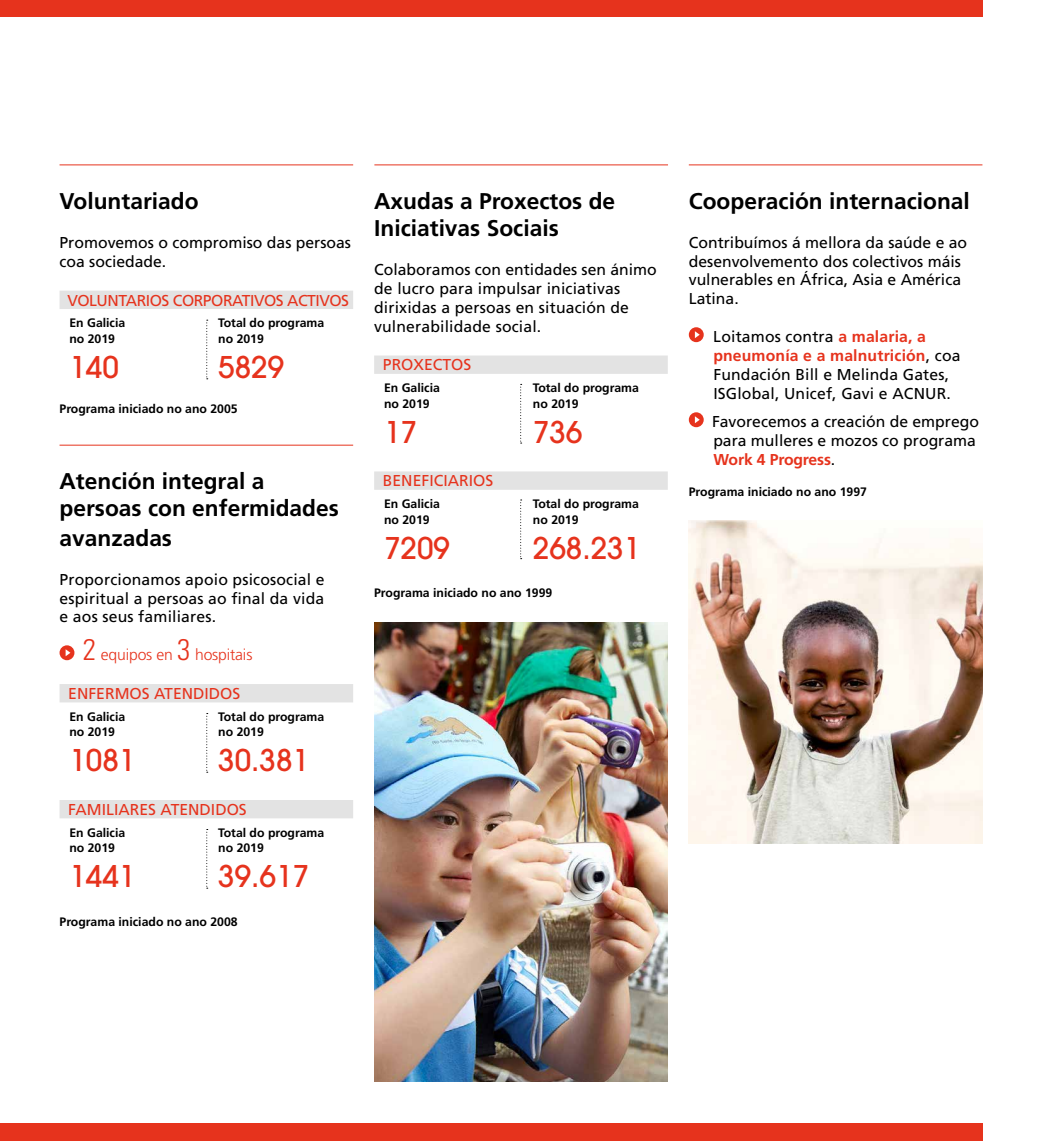
<style>
.page{position:relative;width:1042px;height:1141px;background:#fff}
.page>*{position:absolute;margin:0;border:0;box-sizing:border-box;transform-origin:0 0}
.t1{font:500 29.75px "Avant Garde LT";color:#e6331d}
.t2{font:700 22.75px/27.3px "Frutiger";color:#000}
.t3{font:15.75px/18.9px "Frutiger";color:#000}
.t4{font:15.75px "Frutiger";color:#e6331d}
.t5{font:15.75px "Frutiger";letter-spacing:-.03em;color:#e6331d}
.t6{font:300 15.75px "Frutiger";letter-spacing:-.01em;color:#e6331d}
.t7{font:700 12.25px "La Caixa Frutiger";color:#000}
.t8{font:700 12.25px "Frutiger";color:#000}
.s1{font-family:"Univers LT Std";font-stretch:condensed;font-size:29.75px}
.s2{font-weight:700;color:#e6331d}
</style>
<div class="page">
<div style="left:0;top:0;width:982px;height:17px;background:#e6331d"></div>
<div style="left:0;top:1124px;width:982px;height:17px;background:#e6331d"></div>
<hr style="left:60px;top:164px;width:293px;height:1px;background:#e6331d">
<img style="left:374px;top:622px;width:294px;height:459px">
<div style="left:374px;top:355px;width:294px;height:19px;background:#e3e3e3"></div>
<div style="left:374px;top:471px;width:294px;height:19px;background:#e3e3e3"></div>
<hr style="left:374px;top:164px;width:294px;height:1px;background:#e6331d">
<svg style="left:520px;top:384px;width:2px;height:60px"></svg>
<svg style="left:520px;top:500px;width:2px;height:59px"></svg>
<div style="left:60px;top:291px;width:293px;height:18px;background:#e3e3e3"></div>
<hr style="left:60px;top:445px;width:293px;height:1px;background:#e6331d">
<div style="left:60px;top:684px;width:293px;height:18px;background:#e3e3e3"></div>
<div style="left:60px;top:800px;width:293px;height:18px;background:#e3e3e3"></div>
<div style="left:60px;top:645px;width:14px;height:15px;background:#e6331d;border-radius:50%"></div>
<svg style="left:66px;top:649px;width:4px;height:7px"></svg>
<svg style="left:206px;top:713px;width:2px;height:60px"></svg>
<svg style="left:206px;top:320px;width:2px;height:59px"></svg>
<svg style="left:206px;top:829px;width:2px;height:60px"></svg>
<div style="left:689px;top:327px;width:15px;height:15px;background:#e6331d;border-radius:50%"></div>
<svg style="left:695px;top:331px;width:5px;height:7px"></svg>
<div style="left:689px;top:412px;width:15px;height:15px;background:#e6331d;border-radius:50%"></div>
<svg style="left:695px;top:416px;width:5px;height:7px"></svg>
<hr style="left:689px;top:164px;width:293px;height:1px;background:#e6331d">
<img style="left:689px;top:520px;width:293px;height:324px">
<h2 class="t2" style="left:60px;top:187px;width:141px">Voluntariado</h2>
<p class="t3" style="left:60px;top:233px;width:293px">Promovemos o compromiso das persoas coa sociedade.</p>
<p class="t5" style="left:67px;top:291px;width:283px">VOLUNTARIOS CORPORATIVOS ACTIVOS</p>
<p class="t7" style="left:69px;top:316px;width:57px">En Galicia</p>
<p class="t7" style="left:218px;top:316px;width:107px">Total do programa</p>
<p class="t7" style="left:69px;top:332px;width:47px">no 2019</p>
<p class="t7" style="left:218px;top:332px;width:47px">no 2019</p>
<h1 class="t1" style="left:69px;top:349px;width:51px">140</h1>
<h1 class="t1" style="left:218px;top:349px;width:68px">5829</h1>
<p class="t8" style="left:60px;top:402px;width:180px">Programa iniciado no ano 2005</p>
<h2 class="t2" style="left:60px;top:467px;width:281px">Atención integral a persoas con enfermidades</h2>
<h2 class="t2" style="left:60px;top:524px;width:114px">avanzadas</h2>
<p class="t3" style="left:60px;top:570px;width:267px;text-align:justify">Proporcionamos apoio psicosocial e espiritual a persoas ao final da vida e aos seus familiares.</p>
<p class="t6" style="left:83px;top:646px;width:171px"><span class="s1">2</span> equipos en <span class="s1">3</span> hospitais</p>
<p class="t4" style="left:68px;top:684px;width:174px">ENFERMOS ATENDIDOS</p>
<p class="t7" style="left:69px;top:709px;width:57px">En Galicia</p>
<p class="t7" style="left:218px;top:709px;width:107px">Total do programa</p>
<p class="t7" style="left:69px;top:725px;width:47px">no 2019</p>
<p class="t7" style="left:218px;top:725px;width:47px">no 2019</p>
<h1 class="t1" style="left:69px;top:742px;width:68px">1081</h1>
<h1 class="t1" style="left:218px;top:742px;width:92px">30.381</h1>
<p class="t4" style="left:68px;top:800px;width:180px">FAMILIARES ATENDIDOS</p>
<p class="t7" style="left:69px;top:825px;width:57px">En Galicia</p>
<p class="t7" style="left:218px;top:825px;width:107px">Total do programa</p>
<p class="t7" style="left:69px;top:841px;width:47px">no 2019</p>
<p class="t7" style="left:218px;top:841px;width:47px">no 2019</p>
<h1 class="t1" style="left:69px;top:858px;width:68px">1441</h1>
<h1 class="t1" style="left:218px;top:858px;width:92px">39.617</h1>
<p class="t8" style="left:60px;top:914px;width:180px">Programa iniciado no ano 2008</p>
<h2 class="t2" style="left:374px;top:187px;width:243px">Axudas a Proxectos de<br>Iniciativas Sociais</h2>
<p class="t3" style="left:374px;top:260px;width:284px">Colaboramos con entidades sen ánimo de lucro para impulsar iniciativas dirixidas a persoas en situación de vulnerabilidade social.</p>
<p class="t4" style="left:383px;top:356px;width:90px">PROXECTOS</p>
<p class="t7" style="left:384px;top:381px;width:57px">En Galicia</p>
<p class="t7" style="left:533px;top:381px;width:107px">Total do programa</p>
<p class="t7" style="left:384px;top:396px;width:47px">no 2019</p>
<p class="t7" style="left:533px;top:396px;width:47px">no 2019</p>
<h1 class="t1" style="left:384px;top:413px;width:35px">17</h1>
<h1 class="t1" style="left:533px;top:413px;width:51px">736</h1>
<p class="t4" style="left:383px;top:472px;width:112px">BENEFICIARIOS</p>
<p class="t7" style="left:384px;top:497px;width:57px">En Galicia</p>
<p class="t7" style="left:533px;top:497px;width:107px">Total do programa</p>
<p class="t7" style="left:384px;top:512px;width:47px">no 2019</p>
<p class="t7" style="left:533px;top:512px;width:47px">no 2019</p>
<h1 class="t1" style="left:384px;top:529px;width:68px">7209</h1>
<h1 class="t1" style="left:533px;top:529px;width:109px">268.231</h1>
<p class="t8" style="left:374px;top:586px;width:180px">Programa iniciado no ano 1999</p>
<h2 class="t2" style="left:689px;top:187px;width:283px">Cooperación internacional</h2>
<p class="t3" style="left:689px;top:233px;width:280px">Contribuímos á mellora da saúde e ao desenvolvemento dos colectivos máis vulnerables en África, Asia e América<br>Latina.</p>
<p class="t3" style="left:713px;top:327px;width:249px">Loitamos contra <span class="s2">a malaria, a pneumonía e a malnutrición</span>, coa<br>Fundación Bill e Melinda Gates,<br>ISGlobal, Unicef, Gavi e ACNUR.</p>
<p class="t3" style="left:712px;top:412px;width:268px">Favorecemos a creación de emprego para mulleres e mozos co programa<br><span class="s2">Work 4 Progress</span>.</p>
<p class="t8" style="left:689px;top:484px;width:180px">Programa iniciado no ano 1997</p>
</div>
